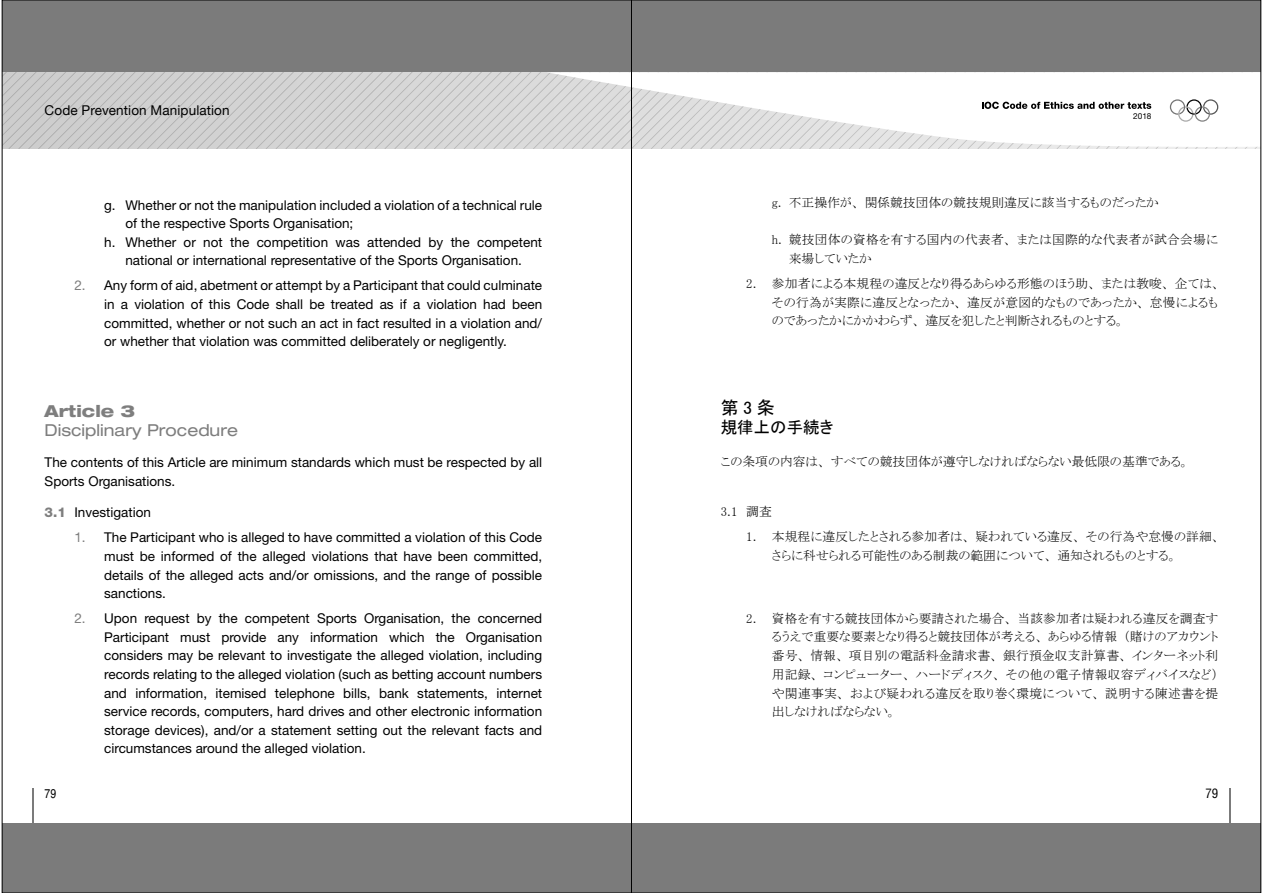
<style>
.page{position:relative;width:1263px;height:893px;background:#fff}
.page>*{position:absolute;margin:0;border:0;box-sizing:border-box;transform-origin:0 0}
.t1{font:18px "MS P Gothic";color:#000}
.t2{font:expanded 16.5px "Helvetica Neue LT Std";color:#7e7e7e}
.t3{font:800 expanded 16.5px "Helvetica Neue LT Std";color:#7e7e7e}
.t4{font:16.5px "MS P Gothic";color:#000}
.t5{font:13.5px/18.6px "Helvetica Neue LT Std";color:#000;text-align:justify}
.t6{font:13.5px "Helvetica Neue";letter-spacing:.01em;color:#000}
.t7{font:12.75px/18.8px "MS P Mincho";letter-spacing:.01em;color:#000}
.t8{font:condensed 12.75px "Helvetica";color:#000}
.t9{font:condensed 12.75px "Helvetica";color:#000}
.t10{font:8.25px "Helvetica Neue LT Std";color:#000}
.s1{color:#7e7e7e}
.s2{font-weight:800;color:#7e7e7e}
</style>
<div class="page">
<div style="left:2px;top:0;width:629px;height:72px;background:#7b7b7b"></div>
<div style="left:2px;top:823px;width:629px;height:70px;background:#7b7b7b"></div>
<hr style="left:33px;top:789px;width:1px;height:34px;background:#7b7b7b">
<div style="left:631px;top:0;width:630px;height:72px;background:#7b7b7b"></div>
<hr style="left:1229px;top:789px;width:1px;height:34px;background:#7b7b7b">
<div style="left:631px;top:823px;width:630px;height:70px;background:#7b7b7b"></div>
<svg style="left:2px;top:72px;width:1257px;height:77px"></svg>
<p class="t6" style="left:45px;top:103px;width:187px">Code Prevention Manipulation</p>
<p class="t5" style="left:104px;top:195px;width:439px">g. Whether or not the manipulation included a violation of a technical rule</p>
<p class="t5" style="left:125px;top:214px;width:229px">of the respective Sports Organisation;</p>
<p class="t5" style="left:104px;top:232px;width:439px">h. Whether or not the competition was attended by the competent</p>
<p class="t5" style="left:125px;top:251px;width:398px">national or international representative of the Sports Organisation.</p>
<p class="t5" style="left:104px;top:276px;width:440px;text-indent:-30px"><span class="s1">2.</span> Any form of aid, abetment or attempt by a Participant that could culminate in a violation of this Code shall be treated as if a violation had been committed, whether or not such an act in fact resulted in a violation and/ or whether that violation was committed deliberately or negligently.</p>
<p class="t3" style="left:45px;top:400px;width:92px">Article 3</p>
<p class="t2" style="left:45px;top:420px;width:195px">Disciplinary Procedure</p>
<p class="t5" style="left:45px;top:453px;width:499px">The contents of this Article are minimum standards which must be respected by all<br>Sports Organisations.</p>
<p class="t5" style="left:45px;top:503px;width:108px"><span class="s2">3.1</span> Investigation</p>
<p class="t5" style="left:104px;top:528px;width:439px;text-indent:-30px"><span class="s1">1.</span> The Participant who is alleged to have committed a violation of this Code must be informed of the alleged violations that have been committed, details of the alleged acts and/or omissions, and the range of possible sanctions.</p>
<p class="t5" style="left:104px;top:609px;width:439px;text-indent:-30px"><span class="s1">2.</span> Upon request by the competent Sports Organisation, the concerned Participant must provide any information which the Organisation considers may be relevant to investigate the alleged violation, including records relating to the alleged violation (such as betting account numbers and information, itemised telephone bills, bank statements, internet service records, computers, hard drives and other electronic information storage devices), and/or a statement setting out the relevant facts and circumstances around the alleged violation.</p>
<p class="t8" style="left:45px;top:786px;width:13px">79</p>
<p class="t10" style="left:1133px;top:111px;width:20px">2018</p>
<p class="t7" style="left:772px;top:193px;width:388px">g. 不正操作が、関係競技団体の競技規則違反に該当するものだったか</p>
<p class="t7" style="left:789px;top:230px;width:431px;text-indent:-17px">h. 競技団体の資格を有する国内の代表者、または国際的な代表者が試合会場に来場していたか</p>
<p class="t7" style="left:772px;top:274px;width:450px;text-indent:-26px">2. 参加者による本規程の違反となり得るあらゆる形態のほう助、または教唆、企ては、その行為が実際に違反となったか、違反が意図的なものであったか、怠慢によるものであったかにかかわらず、違反を犯したと判断されるものとする。</p>
<h1 class="t1" style="left:721px;top:398px;width:55px">第3条</h1>
<p class="t4" style="left:721px;top:419px;width:114px">規律上の手続き</p>
<p class="t7" style="left:721px;top:452px;width:470px">この条項の内容は、すべての競技団体が遵守しなければならない最低限の基準である。</p>
<p class="t7" style="left:721px;top:502px;width:53px">3.1 調査</p>
<p class="t7" style="left:772px;top:527px;width:450px;text-indent:-26px">1. 本規程に違反したとされる参加者は、疑われている違反、その行為や怠慢の詳細、さらに科せられる可能性のある制裁の範囲について、通知されるものとする。</p>
<p class="t7" style="left:772px;top:609px;width:448px;text-align:justify;text-indent:-26px">2. 資格を有する競技団体から要請された場合、当該参加者は疑われる違反を調査するうえで重要な要素となり得ると競技団体が考える、あらゆる情報（賭けのアカウント番号、情報、項目別の電話料金請求書、銀行預金収支計算書、インターネット利用記録、コンピューター、ハードディスク、その他の電子情報収容ディバイスなど）や関連事実、および疑われる違反を取り巻く環境について、説明する陳述書を提出しなければならない。</p>
<p class="t9" style="left:1205px;top:785px;width:14px">79</p>
</div>
